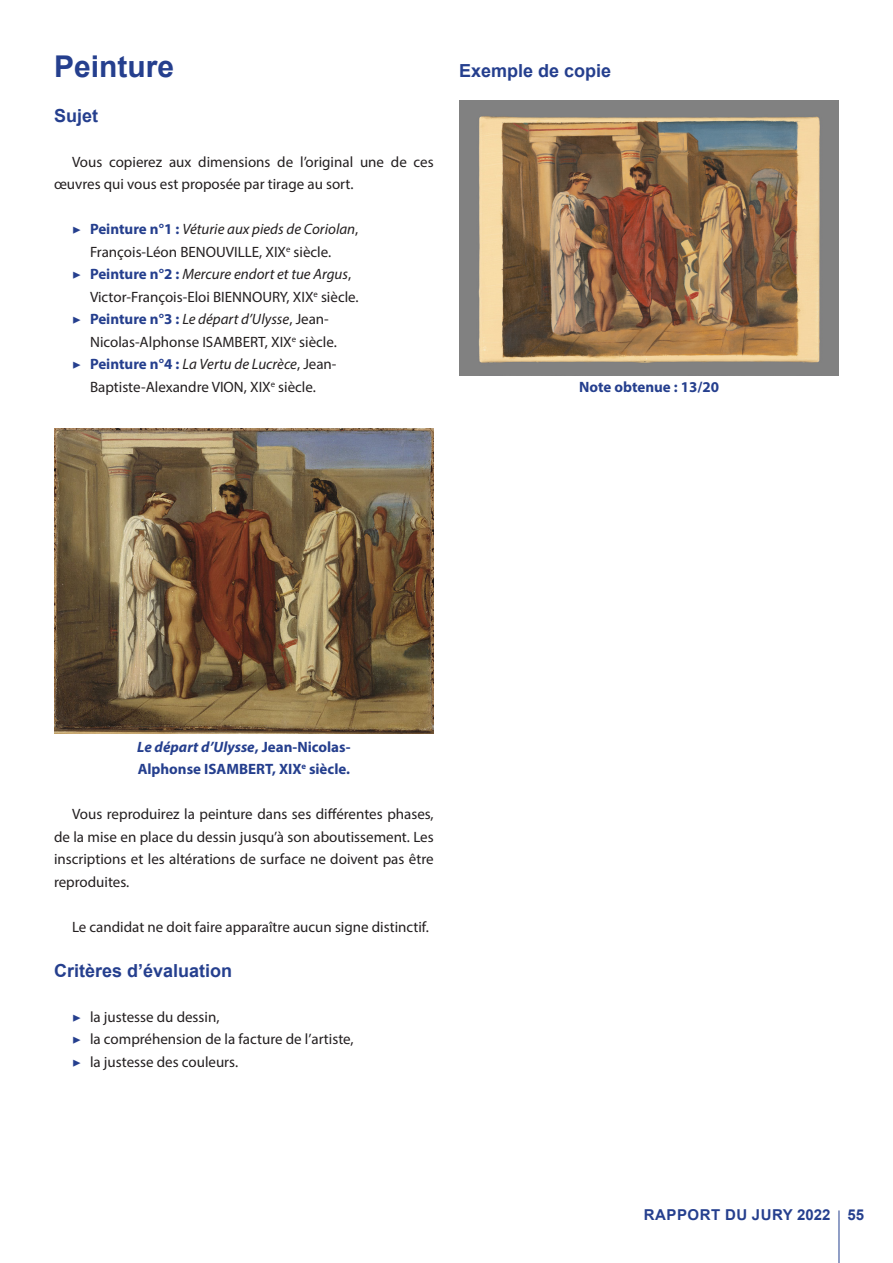
<style>
.page{position:relative;width:893px;height:1263px;background:#fff}
.page>*{position:absolute;margin:0;border:0;box-sizing:border-box;transform-origin:0 0}
.t1{font:700 30px "Arial";color:#253f8e}
.SUBPART{font:700 18px "Arial";color:#253f8e}
.t2{font:15px/22.5px "Myriad Pro";color:#231f20}
.LEGEND{font:700 15px/22.5px "Myriad Pro";color:#253f8e}
.t3{font:700 15px "Arial";color:#253f8e}
.s1{font-family:"Minion Pro";color:#253f8e}
.s2{font-weight:700;color:#253f8e}
.s3{font-style:italic}
</style>
<div class="page">
<hr style="left:839px;top:1210px;width:1px;height:53px;background:#253f8e">
<img style="left:54px;top:428px;width:380px;height:305px">
<img style="left:459px;top:101px;width:380px;height:275px">
<p class="t1" style="left:54px;top:45px;width:122px">Peinture</p>
<p class="SUBPART" style="left:54px;top:102px;width:46px">Sujet</p>
<p class="t2" style="left:54px;top:150px;width:381px;text-indent:18px">Vous copierez aux dimensions de l’original une de ces œuvres qui vous est proposée par tirage au sort.</p>
<p class="t2" style="left:90px;top:217px;width:270px;text-indent:-18px"><span class="s1">▶</span> <span class="s2">Peinture n°1 :</span> <span class="s3">Véturie aux pieds de Coriolan</span>,<br>François-Léon BENOUVILLE, XIX<sup>e</sup> siècle.</p>
<p class="t2" style="left:90px;top:262px;width:270px;text-indent:-18px"><span class="s1">▶</span> <span class="s2">Peinture n°2 :</span> <span class="s3">Mercure endort et tue Argus</span>,<br>Victor-François-Eloi BIENNOURY, XIX<sup>e</sup> siècle.</p>
<p class="t2" style="left:90px;top:307px;width:248px;text-indent:-18px"><span class="s1">▶</span> <span class="s2">Peinture n°3 :</span> <span class="s3">Le départ d’Ulysse</span>, Jean-<br>Nicolas-Alphonse ISAMBERT, XIX<sup>e</sup> siècle.</p>
<p class="t2" style="left:72px;top:352px;width:266px;text-align:center"><span class="s1">▶</span> <span class="s2">Peinture n°4 :</span> <span class="s3">La Vertu de Lucrèce</span>, Jean-<br>Baptiste-Alexandre VION, XIX<sup>e</sup> siècle.</p>
<p class="SUBPART" style="left:459px;top:57px;width:154px">Exemple de copie</p>
<p class="LEGEND" style="left:579px;top:375px;width:141px">Note obtenue : 13/20</p>
<p class="LEGEND" style="left:137px;top:735px;width:215px"><span class="s3">Le départ d’Ulysse</span>, Jean-Nicolas-<br>Alphonse ISAMBERT, XIX<sup>e</sup> siècle.</p>
<p class="t2" style="left:54px;top:802px;width:381px;text-align:justify;text-indent:18px">Vous reproduirez la peinture dans ses différentes phases, de la mise en place du dessin jusqu’à son aboutissement. Les inscriptions et les altérations de surface ne doivent pas être reproduites.</p>
<p class="t2" style="left:72px;top:915px;width:358px">Le candidat ne doit faire apparaître aucun signe distinctif.</p>
<p class="SUBPART" style="left:54px;top:957px;width:180px">Critères d’évaluation</p>
<p class="t2" style="left:72px;top:1005px;width:149px"><span class="s1">▶</span> la justesse du dessin,</p>
<p class="t2" style="left:72px;top:1027px;width:283px"><span class="s1">▶</span> la compréhension de la facture de l’artiste,</p>
<p class="t2" style="left:72px;top:1050px;width:168px"><span class="s1">▶</span> la justesse des couleurs.</p>
<p class="t3" style="left:644px;top:1204px;width:24px">Rapport</p>
<p class="t3" style="left:725px;top:1204px;width:48px">du Jury</p>
<p class="t3" style="left:797px;top:1204px;width:69px">2022 55</p>
</div>
